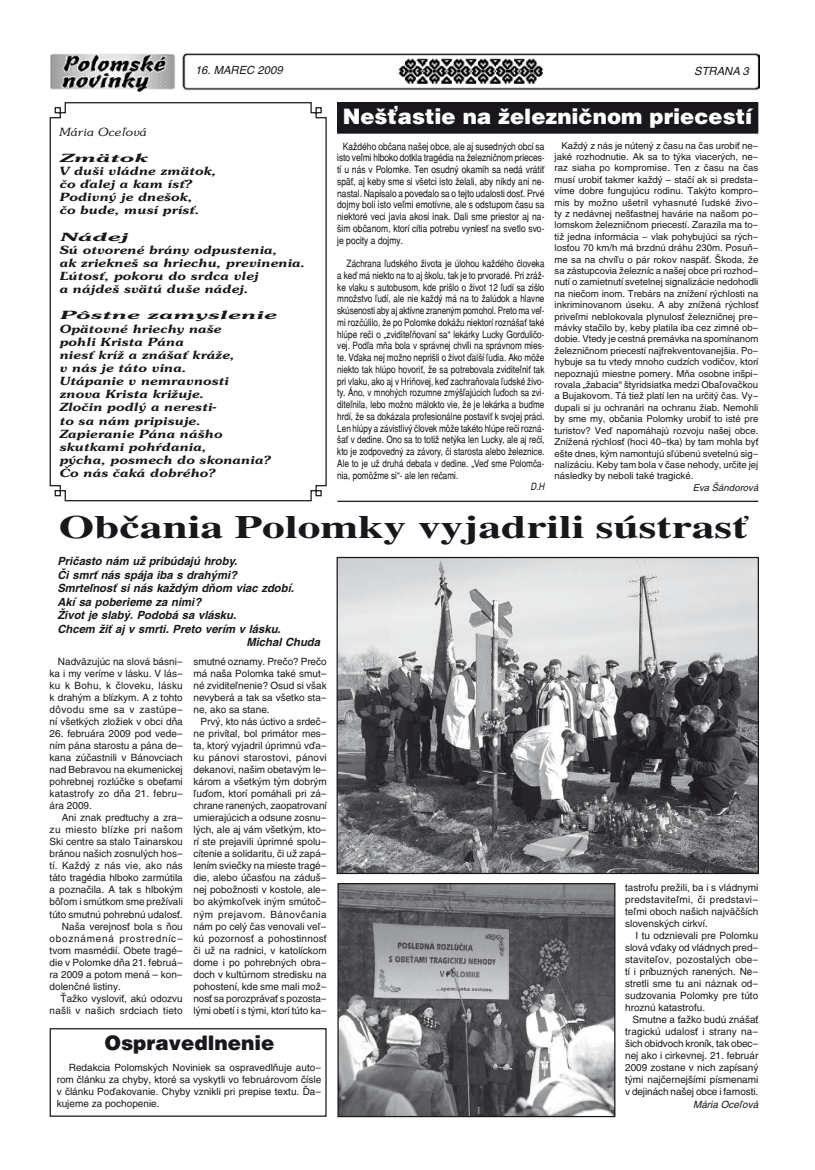
<style>
.page{position:relative;width:815px;height:1170px;background:#fff}
.page>*{position:absolute;margin:0;border:0;box-sizing:border-box;transform-origin:0 0}
.t1{font:700 32.5px "Toronto";color:#1a171c;scale:1.4 1}
.t2{font:900 21.25px "Switzerland";color:#fff}
.t3{font:900 20px "Switzerland";color:#1a171c}
.t4{font:italic 700 11.25px/13.1px "Southern";color:#1a171c;scale:2 1}
.t5{font:italic 700 11.25px "Switzerland";color:#1a171c}
.t6{font:italic 11.25px "Switzerland";color:#1a171c}
.t7{font:italic 11.25px "Southern";color:#1a171c;scale:1.2 1}
.t8{font:10px/12px "Switzerland";color:#1a171c;text-align:justify}
.t9{font:10px/11.8px "Switzerland Narrow";color:#1a171c;text-align:justify}
.t10{font:10px/11.8px "Switzerland Narrow";color:#1a171c;text-align:justify;scale:1.04 1}
.t11{font:10px "Switzerland";letter-spacing:.02em;color:#1a171c}
.t12{font:10px "Switzerland";letter-spacing:.04em;color:#1a171c}
.t13{font:10px "Switzerland";letter-spacing:.07em;color:#1a171c}
.t14{font:italic 10px "Switzerland";color:#1a171c}
.t15{font:italic 10px "Switzerland Narrow";color:#1a171c}
.t16{font:9.5px/11.4px "Switzerland";color:#1a171c;text-align:justify}
.t17{font:italic 9.5px "Switzerland";color:#1a171c}
</style>
<div class="page">
<div style="left:338px;top:103px;width:420px;height:30px;background:#1a171c"></div>
<div style="left:337px;top:102px;width:421px;height:32px;border:1px solid #1a171c"></div>
<img style="left:51px;top:53px;width:709px;height:39px">
<div style="left:50px;top:1028px;width:277px;height:88px;border:1px solid #1a171c"></div>
<svg style="left:49px;top:102px;width:278px;height:400px"></svg>
<hr style="left:337px;top:500px;width:421px;height:2px;background:#1a171c">
<img style="left:339px;top:559px;width:418px;height:313px">
<div style="left:337px;top:557px;width:422px;height:317px;border:1px solid #1a171c"></div>
<img style="left:339px;top:885px;width:274px;height:230px">
<div style="left:337px;top:883px;width:278px;height:234px;border:1px solid #1a171c"></div>
<p class="t6" style="left:195px;top:64px;width:89px">16. MAREC 2009</p>
<p class="t6" style="left:694px;top:64px;width:56px">STRANA 3</p>
<p class="t7" style="left:59px;top:125px;width:75px">Mária Oceľová</p>
<p class="t4" style="left:59px;top:151px;width:80px">Zmätok<br>V duši vládne zmätok, čo ďalej a kam ísť?<br>Podivný je dnešok,<br>čo bude, musí prísť.</p>
<p class="t4" style="left:59px;top:230px;width:124px">Nádej<br>Sú otvorené brány odpustenia,<br>ak zriekneš sa hriechu, previnenia.<br>Ľútosť, pokoru do srdca vlej<br>a nájdeš svätú duše nádej.</p>
<p class="t4" style="left:59px;top:308px;width:110px">Pôstne zamyslenie<br>Opätovné hriechy naše<br>pohli Krista Pána<br>niesť kríž a znášať kráže,<br>v nás je táto vina.<br>Utápanie v nemravnosti<br>znova Krista križuje.<br>Zločin podlý a neresti-<br>to sa nám pripisuje.<br>Zapieranie Pána nášho skutkami pohŕdania,<br>pýcha, posmech do skonania?<br>Čo nás čaká dobrého?</p>
<h2 class="t2" style="left:343px;top:104px;width:411px">Nešťastie na železničnom priecestí</h2>
<p class="t16" style="left:555px;top:139px;width:205px;text-indent:7px">Každý z nás je nútený z času na čas urobiť ne&shy;jaké rozhodnutie. Ak sa to týka viacerých, ne&shy;raz siaha po kompromise. Ten z času na čas musí urobiť takmer každý – stačí ak si predsta&shy;víme dobre fungujúcu rodinu. Takýto kompro&shy;mis by možno ušetril vyhasnuté ľudské živo&shy;ty z nedávnej nešťastnej havárie na našom po&shy;lomskom železničnom priecestí. Zarazila ma to&shy;tiž jedna informácia - vlak pohybujúci sa rých&shy;losťou 70 km/h má brzdnú dráhu 230m. Posuň&shy;me sa na chvíľu o pár rokov naspäť. Škoda, že sa zástupcovia železníc a našej obce pri rozhod&shy;nutí o zamietnutí svetelnej signalizácie nedohodli na niečom inom. Trebárs na znížení rýchlosti na inkriminovanom úseku. A aby znížená rýchlosť priveľmi neblokovala plynulosť železničnej pre&shy;mávky stačilo by, keby platila iba cez zimné ob&shy;dobie. Vtedy je cestná premávka na spomínanom železničnom priecestí najfrekventovanejšia. Po&shy;hybuje sa tu vtedy mnoho cudzích vodičov, ktorí nepoznajú miestne pomery. Mňa osobne inšpi&shy;rovala „žabacia“ štyridsiatka medzi Obaľovačkou a Bujakovom. Tá tiež platí len na určitý čas. Vy&shy;dupali si ju ochranári na ochranu žiab. Nemohli by sme my, občania Polomky urobiť to isté pre turistov? Veď napomáhajú rozvoju našej obce.<br>Znížená rýchlosť (hoci 40-tka) by tam mohla byť ešte dnes, kým namontujú sľúbenú svetelnú sig&shy;nalizáciu. Keby tam bola v čase nehody, určite jej následky by neboli také tragické.</p>
<p class="t17" style="left:693px;top:481px;width:67px">Eva Šándorová</p>
<p class="t10" style="left:337px;top:140px;width:201px;text-indent:6px">Každého občana našej obce, ale aj susedných obcí sa isto veľmi hlboko dotkla tragédia na železničnom prieces&shy;tí u nás v Polomke. Ten osudný okamih sa nedá vrátiť späť, aj keby sme si všetci isto želali, aby nikdy ani ne&shy;nastal. Napísalo a povedalo sa o tejto udalosti dosť. Prvé dojmy boli isto veľmi emotívne, ale s odstupom času sa niektoré veci javia akosi inak. Dali sme priestor aj na&shy;šim občanom, ktorí cítia potrebu vyniesť na svetlo svo&shy;je pocity a dojmy.</p>
<p class="t9" style="left:337px;top:258px;width:209px;text-indent:9px">Záchrana ľudského života je úlohou každého človeka a keď má niekto na to aj školu, tak je to prvoradé. Pri zráž&shy;ke vlaku s autobusom, kde prišlo o život 12 ľudí sa zišlo množstvo ľudí, ale nie každý má na to žalúdok a hlavne skúsenosti aby aj aktívne zraneným pomohol. Preto ma veľ&shy;mi rozčúlilo, že po Polomke dokážu niektorí roznášať také hlúpe reči o „zviditeľňovaní sa“ lekárky Lucky Gorduličo&shy;vej. Podľa mňa bola v správnej chvíli na správnom mies&shy;te. Vďaka nej možno neprišli o život ďalší ľudia. Ako môže niekto tak hlúpo hovoriť, že sa potrebovala zviditeľniť tak pri vlaku, ako aj v Hriňovej, keď zachraňovala ľudské živo&shy;ty. Áno, v mnohých rozumne zmýšľajúcich ľuďoch sa zvi&shy;diteľnila, lebo možno málokto vie, že je lekárka a buďme hrdí, že sa dokázala profesionálne postaviť k svojej práci.<br>Len hlúpy a závistlivý človek môže takéto hlúpe reči rozná&shy;šať v dedine. Ono sa to totiž netýka len Lucky, ale aj rečí, kto je zodpovedný za závory, či starosta alebo železnice.<br>Ale to je už druhá debata v dedine. „Veď sme Polomča&shy;nia, pomôžme si“- ale len rečami.</p>
<p class="t15" style="left:530px;top:481px;width:16px">D.H</p>
<h1 class="t1" style="left:59px;top:508px;width:493px">Občania Polomky vyjadrili sústrasť</h1>
<p class="t5" style="left:57px;top:554px;width:181px">Pričasto nám už pribúdajú hroby.</p>
<p class="t5" style="left:57px;top:568px;width:181px">Či smrť nás spája iba s drahými?</p>
<p class="t5" style="left:57px;top:581px;width:238px">Smrteľnosť si nás každým dňom viac zdobí.</p>
<p class="t5" style="left:57px;top:595px;width:145px">Akí sa poberieme za nimi?</p>
<p class="t5" style="left:57px;top:608px;width:180px">Život je slabý. Podobá sa vlásku.</p>
<p class="t5" style="left:57px;top:622px;width:225px">Chcem žiť aj v smrti. Preto verím v lásku.</p>
<p class="t5" style="left:246px;top:635px;width:75px">Michal Chuda</p>
<p class="t8" style="left:193px;top:655px;width:135px">smutné oznamy. Prečo? Prečo má naša Polomka také smut&shy;né zviditeľnenie? Osud si však nevyberá a tak sa všetko sta&shy;ne, ako sa stane.</p>
<p class="t8" style="left:193px;top:715px;width:135px;text-indent:7px">Prvý, kto nás úctivo a srdeč&shy;ne privítal, bol primátor mes&shy;ta, ktorý vyjadril úprimnú vďa&shy;ku pánovi starostovi, pánovi dekanovi, našim obetavým le&shy;károm a všetkým tým dobrým ľuďom, ktorí pomáhali pri zá&shy;chrane ranených, zaopatrovaní umierajúcich a odsune zosnu&shy;lých, ale aj vám všetkým, kto&shy;rí ste prejavili úprimné spolu&shy;cítenie a solidaritu, či už zapá&shy;lením sviečky na mieste tragé&shy;die, alebo účasťou na záduš&shy;nej pobožnosti v kostole, ale&shy;bo akýmkoľvek iným smútoč&shy;ným prejavom. Bánovčania nám po celý čas venovali veľ&shy;kú pozornosť a pohostinnosť či už na radnici, v katolíckom dome i po pohrebných obra&shy;doch v kultúrnom stredisku na pohostení, kde sme mali mož&shy;nosť sa porozprávať s pozosta&shy;lými obetí i s tými, ktorí túto ka-</p>
<p class="t8" style="left:50px;top:655px;width:135px;text-indent:8px">Nadväzujúc na slová básni&shy;ka i my veríme v lásku. V lás&shy;ku k Bohu, k človeku, lásku k drahým a blízkym. A z tohto dôvodu sme sa v zastúpe&shy;ní všetkých zložiek v obci dňa</p>
<p class="t8" style="left:50px;top:727px;width:135px">26. februára 2009 pod vede&shy;ním pána starostu a pána de&shy;kana zúčastnili v Bánovciach nad Bebravou na ekumenickej pohrebnej rozlúčke s obeťami katastrofy zo dňa 21. febru&shy;ára 2009.</p>
<p class="t8" style="left:62px;top:811px;width:123px">Ani znak predtuchy a zra-</p>
<p class="t12" style="left:50px;top:824px;width:135px">zu miesto blízke pri našom</p>
<p class="t8" style="left:50px;top:835px;width:135px">Ski centre sa stalo Tainarskou</p>
<p class="t8" style="left:50px;top:847px;width:135px">bránou našich zosnulých hos-</p>
<p class="t8" style="left:50px;top:859px;width:135px">tí. Každý z nás vie, ako nás</p>
<p class="t8" style="left:50px;top:871px;width:135px">táto tragédia hlboko zarmútila</p>
<p class="t8" style="left:50px;top:883px;width:135px">a poznačila. A tak s hlbokým</p>
<p class="t8" style="left:50px;top:895px;width:135px">bôľom i smútkom sme prežívali</p>
<p class="t8" style="left:50px;top:907px;width:135px">túto smutnú pohrebnú udalosť.</p>
<p class="t8" style="left:62px;top:919px;width:122px">Naša verejnosť bola s ňou</p>
<p class="t13" style="left:50px;top:932px;width:135px">oboznámená prostredníc-</p>
<p class="t8" style="left:50px;top:943px;width:135px">tvom masmédií. Obete tragé-</p>
<p class="t8" style="left:50px;top:955px;width:135px">die v Polomke dňa 21. februá-</p>
<p class="t8" style="left:50px;top:967px;width:135px">ra 2009 a potom mená – kon-</p>
<p class="t8" style="left:50px;top:979px;width:73px">dolenčné listiny.</p>
<p class="t8" style="left:61px;top:991px;width:124px">Ťažko vysloviť, akú odozvu</p>
<p class="t11" style="left:50px;top:1004px;width:135px">našli v našich srdciach tieto</p>
<p class="t8" style="left:625px;top:881px;width:135px">tastrofu prežili, ba i s vládnymi predstaviteľmi, či predstavi&shy;teľmi oboch našich najväčších slovenských cirkví.</p>
<p class="t8" style="left:625px;top:929px;width:135px;text-indent:10px">I tu odznievali pre Polomku slová vďaky od vládnych pred&shy;staviteľov, pozostalých obe&shy;tí i príbuzných ranených. Ne&shy;stretli sme tu ani náznak od&shy;sudzovania Polomky pre túto hroznú katastrofu.</p>
<p class="t8" style="left:625px;top:1013px;width:135px;text-indent:8px">Smutne a ťažko budú znášať tragickú udalosť i strany na&shy;šich obidvoch kroník, tak obec&shy;nej ako i cirkevnej. 21. február 2009 zostane v nich zapísaný tými najčernejšími písmenami v dejinách našej obce i farnosti.</p>
<p class="t14" style="left:693px;top:1097px;width:67px">Mária Oceľová</p>
<h3 class="t3" style="left:104px;top:1030px;width:172px">Ospravedlnenie</h3>
<p class="t8" style="left:57px;top:1060px;width:266px;text-indent:12px">Redakcia Polomských Noviniek sa ospravedlňuje auto&shy;rom článku za chyby, ktoré sa vyskytli vo februárovom čísle v článku Poďakovanie. Chyby vznikli pri prepise textu. Ďa&shy;kujeme za pochopenie.</p>
</div>
